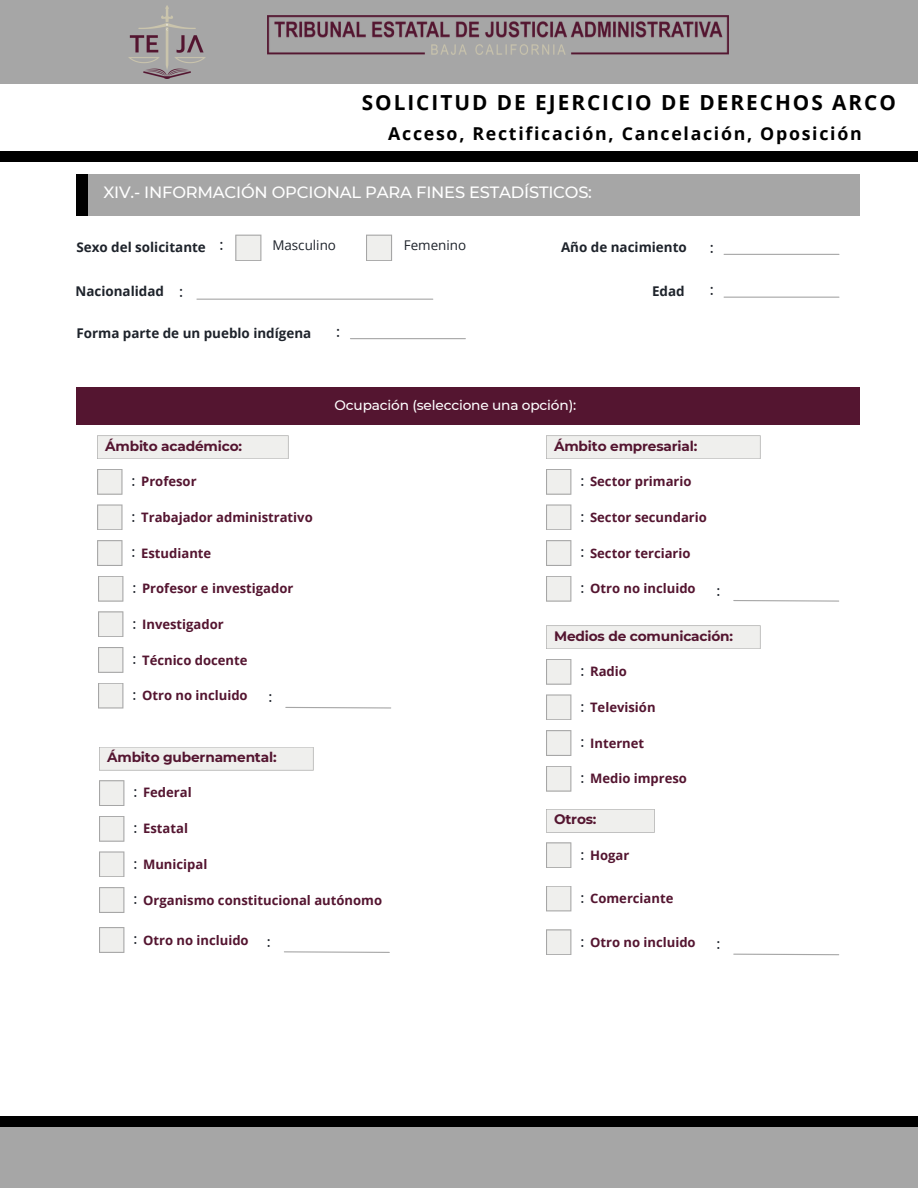
<style>
.page{position:relative;width:918px;height:1188px;background:#fff}
.page>*{position:absolute;margin:0;border:0;box-sizing:border-box;transform-origin:0 0}
.t1{font:700 20.7px "Open Sans";letter-spacing:.095em;color:#000}
.t2{font:700 17.7px "Open Sans";letter-spacing:.095em;color:#000}
.t3{font:500 16.35px "Montserrat";letter-spacing:-.01em;color:#fff}
.t4{font:500 14.85px "Montserrat";color:#1e232b}
.t5{font:500 14.55px "Montserrat";color:#1e232b}
.t6{font:700 13.65px "Montserrat";letter-spacing:-.01em;color:#541530}
.t7{font:500 13.65px "Montserrat";letter-spacing:-.01em;color:#fff}
.t8{font:700 13.35px "Open Sans";color:#1e232b}
.t9{font:13.35px "Open Sans";color:#1e232b}
.t10{font:700 13.05px "Open Sans";color:#541530}
</style>
<div class="page">
<div style="left:0;top:0;width:918px;height:83px;background:#a6a6a6"></div>
<img style="left:268px;top:15px;width:461px;height:40px">
<img style="left:128px;top:5px;width:78px;height:74px">
<div style="left:0;top:151px;width:918px;height:11px;background:#000"></div>
<div style="left:0;top:1127px;width:918px;height:61px;background:#a6a6a6"></div>
<div style="left:0;top:1116px;width:918px;height:11px;background:#000"></div>
<div style="left:76px;top:174px;width:23px;height:42px;background:#000"></div>
<div style="left:89px;top:174px;width:771px;height:42px;background:#a6a6a6"></div>
<svg style="left:235px;top:235px;width:26px;height:26px"></svg>
<svg style="left:366px;top:235px;width:26px;height:26px"></svg>
<hr style="left:724px;top:254px;width:115px;height:1px;background:#a6a6a6">
<hr style="left:197px;top:299px;width:236px;height:1px;background:#a6a6a6">
<hr style="left:350px;top:338px;width:115px;height:1px;background:#a6a6a6">
<hr style="left:724px;top:297px;width:115px;height:1px;background:#a6a6a6">
<div style="left:76px;top:388px;width:784px;height:37px;background:#541530"></div>
<svg style="left:97px;top:469px;width:26px;height:26px"></svg>
<svg style="left:285px;top:706px;width:106px;height:3px"></svg>
<svg style="left:97px;top:435px;width:192px;height:24px;background:#ebebe9"></svg>
<svg style="left:97px;top:504px;width:26px;height:26px"></svg>
<svg style="left:97px;top:540px;width:26px;height:26px"></svg>
<svg style="left:98px;top:576px;width:25px;height:26px"></svg>
<svg style="left:98px;top:611px;width:25px;height:26px"></svg>
<svg style="left:98px;top:647px;width:25px;height:26px"></svg>
<svg style="left:98px;top:683px;width:25px;height:26px"></svg>
<svg style="left:99px;top:780px;width:25px;height:26px"></svg>
<svg style="left:284px;top:951px;width:106px;height:2px"></svg>
<svg style="left:99px;top:747px;width:215px;height:24px;background:#ebebe9"></svg>
<svg style="left:99px;top:816px;width:25px;height:26px"></svg>
<svg style="left:99px;top:851px;width:25px;height:26px"></svg>
<svg style="left:99px;top:887px;width:25px;height:26px"></svg>
<svg style="left:546px;top:659px;width:25px;height:26px"></svg>
<svg style="left:546px;top:625px;width:215px;height:24px;background:#ebebe9"></svg>
<svg style="left:546px;top:694px;width:25px;height:26px"></svg>
<svg style="left:546px;top:730px;width:25px;height:26px"></svg>
<svg style="left:546px;top:766px;width:25px;height:26px"></svg>
<svg style="left:99px;top:927px;width:25px;height:26px"></svg>
<svg style="left:733px;top:953px;width:107px;height:3px"></svg>
<svg style="left:546px;top:929px;width:25px;height:26px"></svg>
<svg style="left:546px;top:842px;width:25px;height:26px"></svg>
<svg style="left:546px;top:809px;width:109px;height:24px;background:#eaeae8"></svg>
<svg style="left:546px;top:469px;width:25px;height:26px"></svg>
<svg style="left:733px;top:600px;width:106px;height:2px"></svg>
<svg style="left:546px;top:435px;width:215px;height:24px;background:#ebebe9"></svg>
<svg style="left:546px;top:504px;width:25px;height:26px"></svg>
<svg style="left:546px;top:540px;width:25px;height:26px"></svg>
<svg style="left:546px;top:576px;width:25px;height:26px"></svg>
<svg style="left:546px;top:886px;width:25px;height:25px"></svg>
<h4 class="t1" style="left:362px;top:88px;width:536px">SOLICITUD DE EJERCICIO DE DERECHOS ARCO</h4>
<p class="t2" style="left:388px;top:121px;width:475px">Acceso, Rectificación, Cancelación, Oposición</p>
<h1 class="t3" style="left:103px;top:183px;width:490px">XIV.- INFORMACIÓN OPCIONAL PARA FINES ESTADÍSTICOS:</h1>
<h3 class="t8" style="left:76px;top:238px;width:131px">Sexo del solicitante</h3>
<p class="t4" style="left:220px;top:236px;width:5px">:</p>
<h2 class="t9" style="left:272px;top:236px;width:65px">Masculino</h2>
<h4 class="t9" style="left:404px;top:236px;width:64px">Femenino</h4>
<p class="t8" style="left:561px;top:238px;width:127px">Año de nacimiento</p>
<p class="t4" style="left:710px;top:238px;width:5px">:</p>
<p class="t8" style="left:75px;top:282px;width:90px">Nacionalidad</p>
<h4 class="t4" style="left:179px;top:282px;width:5px">:</h4>
<p class="t8" style="left:76px;top:323px;width:236px">Forma parte de un pueblo indígena</p>
<h4 class="t4" style="left:336px;top:322px;width:5px">:</h4>
<p class="t8" style="left:652px;top:282px;width:34px">Edad</p>
<h4 class="t4" style="left:710px;top:281px;width:5px">:</h4>
<p class="t6" style="left:105px;top:438px;width:138px">Ámbito académico:</p>
<h4 class="t5" style="left:132px;top:472px;width:5px">:</h4>
<h4 class="t10" style="left:141px;top:472px;width:57px">Profesor</h4>
<p class="t5" style="left:132px;top:508px;width:5px">:</p>
<h4 class="t10" style="left:141px;top:508px;width:173px">Trabajador administrativo</h4>
<h4 class="t5" style="left:132px;top:543px;width:5px">:</h4>
<h4 class="t5" style="left:133px;top:579px;width:5px">:</h4>
<p class="t10" style="left:142px;top:579px;width:153px">Profesor e investigador</p>
<h4 class="t5" style="left:133px;top:615px;width:5px">:</h4>
<p class="t10" style="left:142px;top:615px;width:83px">Investigador</p>
<h4 class="t5" style="left:133px;top:650px;width:5px">:</h4>
<p class="t10" style="left:142px;top:651px;width:107px">Técnico docente</p>
<h4 class="t5" style="left:133px;top:686px;width:5px">:</h4>
<p class="t10" style="left:142px;top:686px;width:107px">Otro no incluido</p>
<h4 class="t10" style="left:141px;top:544px;width:72px">Estudiante</h4>
<h4 class="t5" style="left:269px;top:688px;width:5px">:</h4>
<p class="t6" style="left:107px;top:749px;width:171px">Ámbito gubernamental:</p>
<h4 class="t5" style="left:134px;top:783px;width:5px">:</h4>
<p class="t10" style="left:143px;top:784px;width:50px">Federal</p>
<p class="t7" style="left:335px;top:397px;width:243px">Ocupación (seleccione una opción):</p>
<p class="t6" style="left:554px;top:438px;width:145px">Ámbito empresarial:</p>
<h4 class="t5" style="left:581px;top:472px;width:5px">:</h4>
<h4 class="t10" style="left:590px;top:472px;width:103px">Sector primario</h4>
<p class="t5" style="left:581px;top:508px;width:5px">:</p>
<h4 class="t10" style="left:590px;top:508px;width:118px">Sector secundario</h4>
<h4 class="t5" style="left:581px;top:543px;width:5px">:</h4>
<h4 class="t5" style="left:581px;top:579px;width:5px">:</h4>
<p class="t10" style="left:590px;top:579px;width:107px">Otro no incluido</p>
<p class="t10" style="left:590px;top:544px;width:102px">Sector terciario</p>
<h4 class="t5" style="left:717px;top:581px;width:5px">:</h4>
<p class="t6" style="left:554px;top:628px;width:181px">Medios de comunicación:</p>
<p class="t5" style="left:581px;top:662px;width:5px">:</p>
<h4 class="t10" style="left:590px;top:662px;width:38px">Radio</h4>
<p class="t5" style="left:581px;top:698px;width:5px">:</p>
<h4 class="t10" style="left:590px;top:698px;width:67px">Televisión</h4>
<h4 class="t5" style="left:581px;top:733px;width:5px">:</h4>
<p class="t5" style="left:581px;top:769px;width:5px">:</p>
<h4 class="t10" style="left:590px;top:769px;width:98px">Medio impreso</h4>
<h4 class="t10" style="left:590px;top:734px;width:56px">Internet</h4>
<h4 class="t5" style="left:134px;top:819px;width:5px">:</h4>
<p class="t10" style="left:143px;top:819px;width:46px">Estatal</p>
<p class="t5" style="left:134px;top:855px;width:5px">:</p>
<p class="t5" style="left:134px;top:890px;width:5px">:</p>
<h4 class="t10" style="left:143px;top:891px;width:240px">Organismo constitucional autónomo</h4>
<p class="t10" style="left:143px;top:855px;width:66px">Municipal</p>
<p class="t6" style="left:554px;top:811px;width:44px">Otros:</p>
<h4 class="t5" style="left:581px;top:846px;width:5px">:</h4>
<p class="t10" style="left:590px;top:846px;width:41px">Hogar</p>
<p class="t5" style="left:581px;top:889px;width:5px">:</p>
<p class="t10" style="left:590px;top:889px;width:85px">Comerciante</p>
<p class="t5" style="left:134px;top:930px;width:5px">:</p>
<h4 class="t10" style="left:143px;top:931px;width:107px">Otro no incluido</h4>
<p class="t10" style="left:590px;top:933px;width:107px">Otro no incluido</p>
<h4 class="t5" style="left:717px;top:935px;width:5px">:</h4>
<h4 class="t5" style="left:581px;top:933px;width:5px">:</h4>
<h4 class="t5" style="left:267px;top:933px;width:5px">:</h4>
</div>
